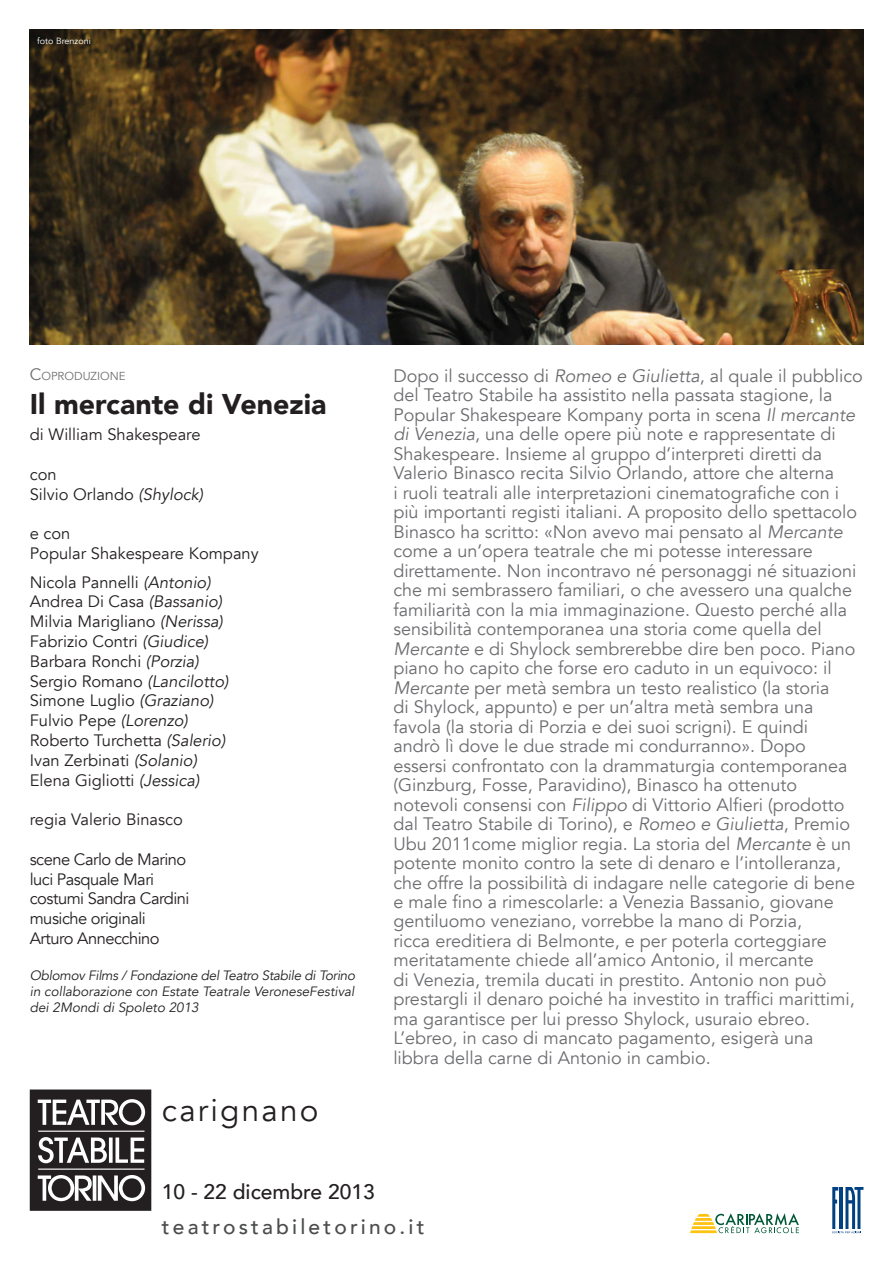
<style>
.page{position:relative;width:893px;height:1263px;background:#fff}
.page>*{position:absolute;margin:0;border:0;box-sizing:border-box;transform-origin:0 0}
.t1{font:31.5px "Avenir";letter-spacing:.07em;color:#231f20}
.t2{font:900 28.5px "Avenir";color:#231f20}
.t3{font:500 21px "Avenir";letter-spacing:.15em;color:#4b4c4d}
.t4{font:500 21px "Avenir";color:#231f20}
.t5{font:18px/19.5px "Avenir";color:#6c6d70}
.t6{font:16.5px/19.8px "Avenir";color:#231f20}
.t7{font:16.5px/19.8px "Avenir";letter-spacing:-.03em;color:#231f20}
.t8{font:italic 13.5px/16.2px "Avenir";color:#231f20;text-align:justify}
.t9{font:11.55px "Avenir";color:#6c6d70}
.t10{font:9px "Avenir";color:#fff}
.s1{font-size:16.5px}
.s2{font-style:italic}
</style>
<div class="page">
<div style="left:30px;top:1089px;width:121px;height:122px;background:#231f20"></div>
<svg style="left:38px;top:1099px;width:107px;height:102px"></svg>
<img style="left:30px;top:30px;width:833px;height:314px">
<svg style="left:690px;top:1213px;width:109px;height:20px"></svg>
<svg style="left:832px;top:1187px;width:31px;height:46px"></svg>
<p class="t10" style="left:37px;top:36px;width:55px">foto Brenzoni</p>
<p class="t9" style="left:30px;top:369px;width:97px"><span class="s1">C</span>OPRODUZIONE</p>
<h2 class="t2" style="left:30px;top:380px;width:298px">Il mercante di Venezia</h2>
<p class="t6" style="left:30px;top:425px;width:172px">di William Shakespeare</p>
<p class="t6" style="left:30px;top:465px;width:175px">con<br>Silvio Orlando <span class="s2">(Shylock)</span></p>
<p class="t6" style="left:30px;top:524px;width:230px">e con<br>Popular Shakespeare Kompany</p>
<p class="t6" style="left:30px;top:572px;width:200px">Nicola Pannelli <span class="s2">(Antonio)<br></span>Andrea Di Casa <span class="s2">(Bassanio)<br></span>Milvia Marigliano <span class="s2">(Nerissa)<br></span>Fabrizio Contri <span class="s2">(Giudice)<br></span>Barbara Ronchi <span class="s2">(Porzia)<br></span>Sergio Romano <span class="s2">(Lancilotto)<br></span>Simone Luglio <span class="s2">(Graziano)<br></span>Fulvio Pepe <span class="s2">(Lorenzo)<br></span>Roberto Turchetta <span class="s2">(Salerio)<br></span>Ivan Zerbinati <span class="s2">(Solanio)<br></span>Elena Gigliotti <span class="s2">(Jessica)</span></p>
<p class="t6" style="left:30px;top:810px;width:155px">regia Valerio Binasco</p>
<p class="t7" style="left:30px;top:849px;width:161px">scene Carlo de Marino luci Pasquale Mari costumi Sandra Cardini musiche originali<br>Arturo Annecchino</p>
<p class="t8" style="left:30px;top:967px;width:327px">Oblomov Films / Fondazione del Teatro Stabile di Torino in collaborazione con Estate Teatrale VeroneseFestival dei 2Mondi di Spoleto 2013</p>
<h1 class="t1" style="left:162px;top:1091px;width:158px">carignano</h1>
<p class="t5" style="left:393px;top:366px;width:471px">Dopo il successo di <span class="s2">Romeo e Giulietta</span>, al quale il pubblico del Teatro Stabile ha assistito nella passata stagione, la Popular Shakespeare Kompany porta in scena <span class="s2">Il mercante di Venezia</span>, una delle opere più note e rappresentate di Shakespeare. Insieme al gruppo d’interpreti diretti da Valerio Binasco recita Silvio Orlando, attore che alterna<br>i ruoli teatrali alle interpretazioni cinematografiche con i più importanti registi italiani. A proposito dello spettacolo Binasco ha scritto: «Non avevo mai pensato al <span class="s2">Mercante </span>come a un’opera teatrale che mi potesse interessare direttamente. Non incontravo né personaggi né situazioni che mi sembrassero familiari, o che avessero una qualche familiarità con la mia immaginazione. Questo perché alla sensibilità contemporanea una storia come quella del <span class="s2">Mercante</span> e di Shylock sembrerebbe dire ben poco. Piano piano ho capito che forse ero caduto in un equivoco: il <span class="s2">Mercante</span> per metà sembra un testo realistico (la storia<br>di Shylock, appunto) e per un’altra metà sembra una favola (la storia di Porzia e dei suoi scrigni). E quindi<br>andrò lì dove le due strade mi condurranno». Dopo essersi confrontato con la drammaturgia contemporanea (Ginzburg, Fosse, Paravidino), Binasco ha ottenuto notevoli consensi con <span class="s2">Filippo</span> di Vittorio Alfieri (prodotto dal Teatro Stabile di Torino), e <span class="s2">Romeo e Giulietta</span>, Premio Ubu 2011come miglior regia. La storia del <span class="s2">Mercante</span> è un potente monito contro la sete di denaro e l’intolleranza, che offre la possibilità di indagare nelle categorie di bene e male fino a rimescolarle: a Venezia Bassanio, giovane gentiluomo veneziano, vorrebbe la mano di Porzia,<br>ricca ereditiera di Belmonte, e per poterla corteggiare meritatamente chiede all’amico Antonio, il mercante<br>di Venezia, tremila ducati in prestito. Antonio non può prestargli il denaro poiché ha investito in traffici marittimi, ma garantisce per lui presso Shylock, usuraio ebreo.<br>L’ebreo, in caso di mancato pagamento, esigerà una libbra della carne di Antonio in cambio.</p>
<p class="t4" style="left:162px;top:1173px;width:214px">10 - 22 dicembre 2013</p>
<p class="t3" style="left:162px;top:1209px;width:264px">teatrostabiletorino.it</p>
</div>
